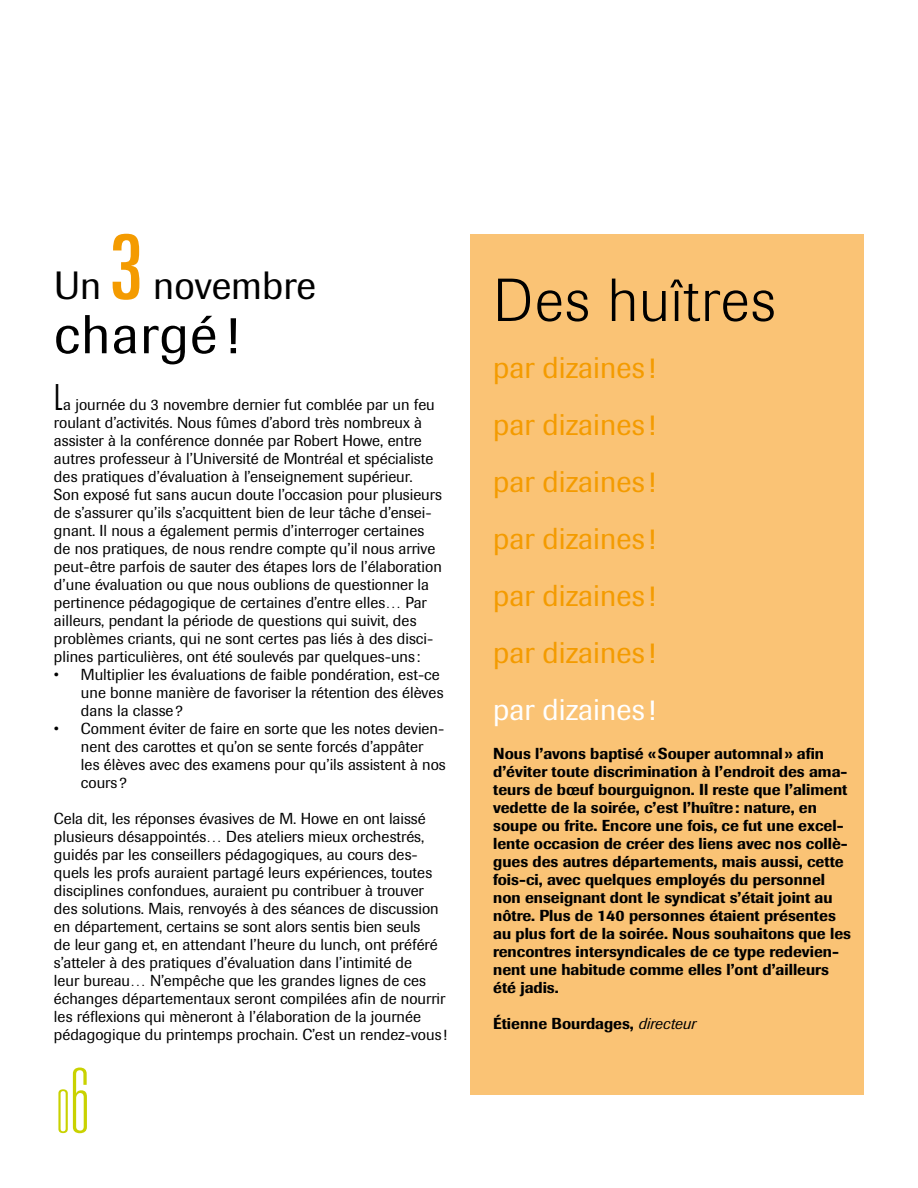
<style>
.page{position:relative;width:918px;height:1188px;background:#fff}
.page>*{position:absolute;margin:0;border:0;box-sizing:border-box;transform-origin:0 0}
.t1{font:ultra-condensed 90px "Univers";color:#f49b00}
.t2{font:300 60px "Imago";letter-spacing:.025em;color:#000}
.t3{font:100 ultra-condensed 60px "Univers";color:#c9d200}
.t4{font:54px "Imago";letter-spacing:.025em;color:#000}
.t5{font:39px "Imago";color:#000}
.t6{font:300 ultra-condensed 36px "Univers";color:#000}
.t7{font:30px/57px "Imago";color:#f49b00;text-align:justify}
.t8{font:30px "Imago";color:#fff}
.t9{font:15.75px/18px "Imago";color:#000}
.t10{font:500 15.75px/18px "Imago";color:#000}
.s1{font-size:90px}
.s2{font-weight:400;font-style:italic}
</style>
<div class="page">
<div style="left:470px;top:234px;width:394px;height:860px;background:#fac375"></div>
<h1 class="t1" style="left:109px;top:216px;width:35px">3</h1>
<h3 class="t5" style="left:153px;top:263px;width:164px">novembre</h3>
<h3 class="t4" style="left:54px;top:303px;width:186px">chargé !</h3>
<h3 class="t6" style="left:54px;top:379px;width:11px">L</h3>
<h3 class="t5" style="left:54px;top:263px;width:49px">Un</h3>
<p class="t9" style="left:54px;top:396px;width:389px;text-indent:9px">a journée du 3 novembre dernier fut comblée par un feu roulant d’activités. Nous fûmes d’abord très nombreux à assister à la conférence donnée par Robert Howe, entre autres professeur à l’Université de Montréal et spécialiste des pratiques d’évaluation à l’enseignement supérieur.<br>Son exposé fut sans aucun doute l’occasion pour plusieurs de s’assurer qu’ils s’acquittent bien de leur tâche d’ensei&shy;gnant. Il nous a également permis d’interroger certaines de nos pratiques, de nous rendre compte qu’il nous arrive peut-être parfois de sauter des étapes lors de l’élaboration d’une évaluation ou que nous oublions de questionner la pertinence pédagogique de certaines d’entre elles… Par ailleurs, pendant la période de questions qui suivit, des problèmes criants, qui ne sont certes pas liés à des disci&shy;plines particulières, ont été soulevés par quelques-uns :</p>
<p class="t9" style="left:81px;top:666px;width:364px;text-indent:-27px">• Multiplier les évaluations de faible pondération, est-ce une bonne manière de favoriser la rétention des élèves dans la classe ?</p>
<p class="t9" style="left:81px;top:720px;width:366px;text-indent:-27px">• Comment éviter de faire en sorte que les notes devien&shy;nent des carottes et qu’on se sente forcés d’appâter les élèves avec des examens pour qu’ils assistent à nos cours ?</p>
<p class="t9" style="left:54px;top:810px;width:395px">Cela dit, les réponses évasives de M. Howe en ont laissé plusieurs désappointés… Des ateliers mieux orchestrés, guidés par les conseillers pédagogiques, au cours des&shy;quels les profs auraient partagé leurs expériences, toutes disciplines confondues, auraient pu contribuer à trouver des solutions. Mais, renvoyés à des séances de discussion en département, certains se sont alors sentis bien seuls<br>de leur gang et, en attendant l’heure du lunch, ont préféré s’atteler à des pratiques d’évaluation dans l’intimité de<br>leur bureau… N’empêche que les grandes lignes de ces échanges départementaux seront compilées afin de nourrir les réflexions qui mèneront à l’élaboration de la journée pédagogique du printemps prochain. C’est un rendez-vous !</p>
<h2 class="t3" style="left:56px;top:1081px;width:35px">0<span class="s1">6</span></h2>
<h2 class="t2" style="left:493px;top:267px;width:284px">Des huîtres</h2>
<h3 class="t7" style="left:493px;top:339px;width:164px">par dizaines ! par dizaines ! par dizaines ! par dizaines ! par dizaines ! par dizaines !</h3>
<h3 class="t8" style="left:493px;top:692px;width:164px">par dizaines !</h3>
<p class="t10" style="left:493px;top:744px;width:359px">Nous l’avons baptisé «Souper automnal » afin d’éviter toute discrimination à l’endroit des ama&shy;teurs de bœuf bourguignon. Il reste que l’aliment vedette de la soirée, c’est l’huître: nature, en soupe ou frite. Encore une fois, ce fut une excel&shy;lente occasion de créer des liens avec nos collè&shy;gues des autres départements, mais aussi, cette fois-ci, avec quelques employés du personnel non enseignant dont le syndicat s’était joint au nôtre. Plus de 140 personnes étaient présentes au plus fort de la soirée. Nous souhaitons que les rencontres intersyndicales de ce type redevien&shy;nent une habitude comme elles l’ont d’ailleurs été jadis.</p>
<p class="t10" style="left:493px;top:1014px;width:204px">Étienne Bourdages, <span class="s2">directeur</span></p>
</div>
